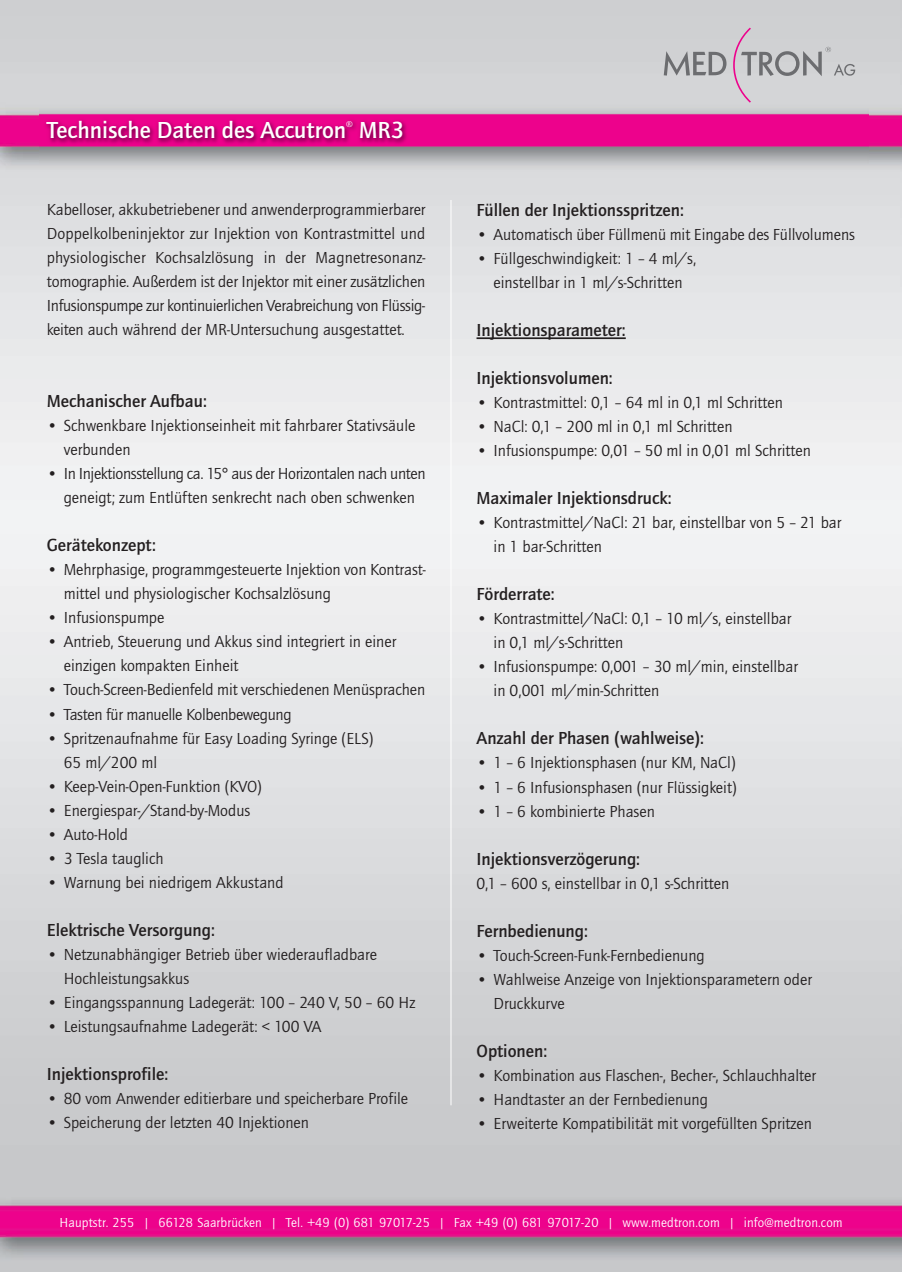
<style>
.page{position:relative;width:902px;height:1272px;background:#fff}
.page>*{position:absolute;margin:0;border:0;box-sizing:border-box;transform-origin:0 0}
.t1{font:700 24px "Quay Itc T";color:#fff}
.t2{font:700 18px "Quay Itc T";color:#231f20}
.t3{font:16.5px/24px "Quay Itc T";color:#231f20}
.t4{font:16.5px/24px "Quay Itc T";letter-spacing:-.02em;color:#231f20;text-align:center}
.t5{font:13.5px "Quay Itc T";letter-spacing:.01em;color:#fff}
.t6{font:700 8.7px "Quay Itc T";color:#fff}
</style>
<div class="page">
<img style="left:0;top:0;width:901px;height:1271px">
<img style="left:40px;top:108px;width:828px;height:56px">
<hr style="left:450px;top:200px;width:1px;height:905px;background:#fff">
<svg style="left:663px;top:51px;width:63px;height:25px"></svg>
<svg style="left:733px;top:28px;width:122px;height:75px"></svg>
<hr style="left:476px;top:337px;width:149px;height:2px;background:#231f20">
<h1 class="t1" style="left:47px;top:116px;width:301px">Technische Daten des Accutron</h1>
<p class="t6" style="left:346px;top:118px;width:8px">®</p>
<h1 class="t1" style="left:359px;top:116px;width:46px">MR3</h1>
<p class="t3" style="left:47px;top:197px;width:380px;text-align:justify">Kabelloser, akkubetriebener und anwenderprogrammierbarer Doppelkolbeninjektor zur Injektion von Kontrastmittel und physiologischer Kochsalzlösung in der Magnetresonanz - tomographie. Außerdem ist der Injektor mit einer zusätz lichen Infu sionspumpe zur kontinuierlichen Verabreichung von Flüssig&shy;keiten auch während der MR-Untersuchung ausgestattet.</p>
<p class="t2" style="left:47px;top:390px;width:161px">Mechanischer Aufbau:</p>
<p class="t3" style="left:64px;top:413px;width:353px;text-indent:-17px">• Schwenkbare Injektionseinheit mit fahrbarer Stativsäule verbunden</p>
<p class="t4" style="left:47px;top:461px;width:380px">• In Injektionsstellung ca. 15° aus der Horizontalen nach unten geneigt; zum Entlüften senkrecht nach oben schwenken</p>
<p class="t2" style="left:47px;top:534px;width:111px">Gerätekonzept:</p>
<p class="t3" style="left:64px;top:557px;width:363px;text-indent:-17px">• Mehrphasige, programmgesteuerte Injektion von Kontrast&shy;mittel und physiologischer Kochsalzlösung</p>
<p class="t3" style="left:47px;top:605px;width:119px">• Infusionspumpe</p>
<p class="t3" style="left:64px;top:629px;width:334px;text-indent:-17px">• Antrieb, Steuerung und Akkus sind integriert in einer einzigen kompakten Einheit</p>
<p class="t3" style="left:47px;top:677px;width:380px">• Touch-Screen-Bedienfeld mit verschiedenen Menüsprachen</p>
<p class="t4" style="left:47px;top:701px;width:246px">• Tasten für manuelle Kolbenbewegung</p>
<p class="t3" style="left:64px;top:725px;width:311px;text-indent:-17px">• Spritzenaufnahme für Easy Loading Syringe (ELS)<br>65 ml/200 ml</p>
<p class="t3" style="left:47px;top:773px;width:217px">• Keep-Vein-Open-Funktion (KVO)</p>
<p class="t3" style="left:47px;top:797px;width:205px">• Energiespar-/Stand-by-Modus</p>
<p class="t3" style="left:47px;top:821px;width:83px">• Auto-Hold</p>
<p class="t3" style="left:47px;top:845px;width:118px">• 3 Tesla tauglich</p>
<p class="t3" style="left:47px;top:869px;width:238px">• Warnung bei niedrigem Akkustand</p>
<p class="t2" style="left:47px;top:918px;width:169px">Elektrische Versorgung:</p>
<p class="t3" style="left:64px;top:941px;width:314px;text-indent:-17px">• Netzunabhängiger Betrieb über wiederaufladbare<br>Hochleistungsakkus</p>
<p class="t3" style="left:47px;top:989px;width:370px">• Eingangsspannung Ladegerät: 100 – 240 V, 50 – 60 Hz</p>
<p class="t3" style="left:47px;top:1013px;width:276px">• Leistungsaufnahme Ladegerät: &lt; 100 VA</p>
<p class="t2" style="left:47px;top:1062px;width:123px">Injektionsprofile:</p>
<p class="t3" style="left:47px;top:1085px;width:363px">• 80 vom Anwender editierbare und speicherbare Profile</p>
<p class="t3" style="left:47px;top:1109px;width:264px">• Speicherung der letzten 40 Injektionen</p>
<p class="t2" style="left:476px;top:199px;width:209px">Füllen der Injektionsspritzen:</p>
<p class="t3" style="left:476px;top:222px;width:380px">• Automatisch über Füllmenü mit Eingabe des Füllvolumens</p>
<p class="t3" style="left:476px;top:246px;width:221px;text-align:center">• Füllgeschwindigkeit: 1 – 4 ml/s, einstellbar in 1 ml/s-Schritten</p>
<p class="t2" style="left:476px;top:319px;width:151px">Injektionsparameter:</p>
<p class="t2" style="left:476px;top:367px;width:138px">Injektionsvolumen:</p>
<p class="t3" style="left:476px;top:390px;width:308px">• Kontrastmittel: 0,1 – 64 ml in 0,1 ml Schritten</p>
<p class="t3" style="left:476px;top:414px;width:257px">• NaCl: 0,1 – 200 ml in 0,1 ml Schritten</p>
<p class="t3" style="left:476px;top:438px;width:336px">• Infusionspumpe: 0,01 – 50 ml in 0,01 ml Schritten</p>
<p class="t2" style="left:476px;top:487px;width:196px">Maximaler Injektionsdruck:</p>
<p class="t3" style="left:493px;top:510px;width:349px;text-indent:-17px">• Kontrastmittel/NaCl: 21 bar, einstellbar von 5 – 21 bar in 1 bar-Schritten</p>
<p class="t2" style="left:476px;top:583px;width:80px">Förderrate:</p>
<p class="t3" style="left:493px;top:606px;width:299px;text-indent:-17px">• Kontrastmittel/NaCl: 0,1 – 10 ml/s, einstellbar in 0,1 ml/s-Schritten</p>
<p class="t3" style="left:493px;top:654px;width:306px;text-indent:-17px">• Infusionspumpe: 0,001 – 30 ml/min, einstellbar in 0,001 ml/min-Schritten</p>
<p class="t2" style="left:476px;top:727px;width:229px">Anzahl der Phasen (wahlweise):</p>
<p class="t3" style="left:476px;top:750px;width:260px">• 1 – 6 Injektionsphasen (nur KM, NaCl)</p>
<p class="t3" style="left:476px;top:774px;width:261px">• 1 – 6 Infusionsphasen (nur Flüssigkeit)</p>
<p class="t3" style="left:476px;top:798px;width:180px">• 1 – 6 kombinierte Phasen</p>
<p class="t2" style="left:476px;top:847px;width:165px">Injektionsverzögerung:</p>
<p class="t3" style="left:476px;top:870px;width:254px">0,1 – 600 s, einstellbar in 0,1 s-Schritten</p>
<p class="t2" style="left:476px;top:919px;width:113px">Fernbedienung:</p>
<p class="t3" style="left:476px;top:942px;width:230px">• Touch-Screen-Funk-Fernbedienung</p>
<p class="t3" style="left:493px;top:966px;width:320px;text-indent:-17px">• Wahlweise Anzeige von Injektionsparametern oder<br>Druckkurve</p>
<p class="t2" style="left:476px;top:1039px;width:72px">Optionen:</p>
<p class="t3" style="left:476px;top:1062px;width:341px">• Kombination aus Flaschen-, Becher-, Schlauchhalter</p>
<p class="t3" style="left:476px;top:1086px;width:233px">• Handtaster an der Fernbedienung</p>
<p class="t3" style="left:476px;top:1110px;width:337px">• Erweiterte Kompatibilität mit vorgefüllten Spritzen</p>
<p class="t5" style="left:60px;top:1214px;width:784px">Hauptstr. 255 | 66128 Saarbrücken | Tel. +49 (0) 681 97017-25 | Fax +49 (0) 681 97017-20 | www.medtron.com | info@medtron.com</p>
</div>
